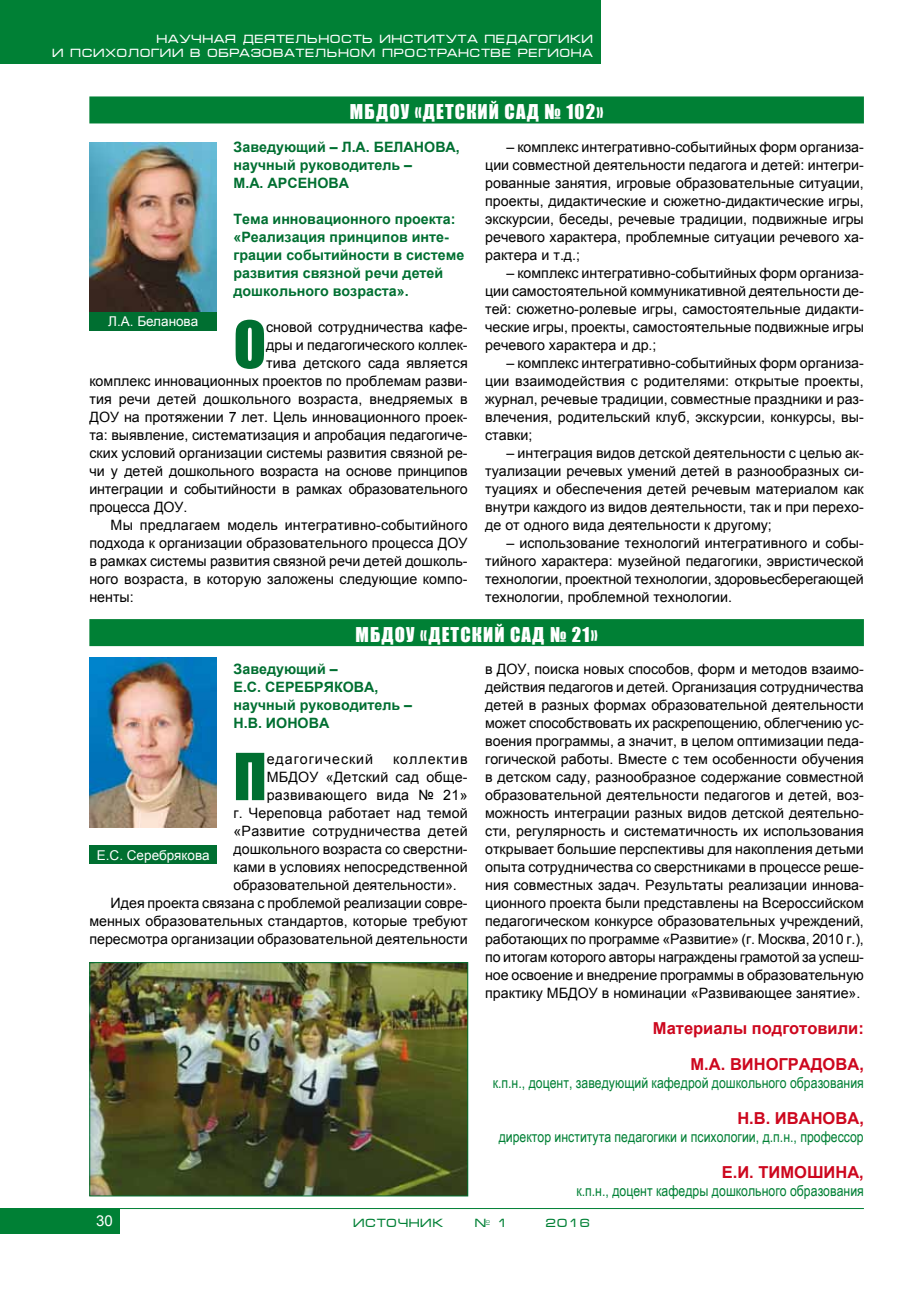
<style>
.page{position:relative;width:915px;height:1306px;background:#fff}
.page>*{position:absolute;margin:0;border:0;box-sizing:border-box;transform-origin:0 0}
.t1{font:59.85px "Impact";color:#006f31}
.t2{font:18.75px "Impact";letter-spacing:.06em;color:#fff}
.t3{font:700 16.5px/36px "Arial";color:#cd071e}
.t4{font:15px "Arial Narrow";color:#008035}
.t5{font:15px "Arial";color:#fff}
.t6{font:14.25px/18px "Arial";color:#000;text-align:justify}
.t7{font:700 14.25px/18px "Arial";color:#006f31}
.t8{font:14.25px "Arial";letter-spacing:.065em;color:#000}
.t9{font:14.25px "Arial";letter-spacing:.02em;color:#000}
.t10{font:13.5px "Arial";color:#fff}
.t11{font:12px/14.4px "Micra";color:#fff;text-align:right}
.t12{font:12px "Micra";color:#008035}
</style>
<div class="page">
<hr style="left:0;top:1208px;width:863px;height:1px;background:#008035">
<div style="left:0;top:1208px;width:119px;height:25px;background:#008035"></div>
<div style="left:0;top:0;width:600px;height:64px;background:#008035"></div>
<div style="left:89px;top:96px;width:774px;height:27px;background:#008035"></div>
<img style="left:89px;top:142px;width:128px;height:170px">
<img style="left:89px;top:657px;width:128px;height:170px">
<div style="left:89px;top:312px;width:128px;height:19px;background:#006f31"></div>
<div style="left:89px;top:845px;width:128px;height:19px;background:#006f31"></div>
<div style="left:89px;top:619px;width:774px;height:27px;background:#008035"></div>
<img style="left:91px;top:964px;width:375px;height:230px">
<div style="left:89px;top:962px;width:379px;height:234px;border:1px solid #006f31"></div>
<p class="t11" style="left:52px;top:32px;width:542px">научная деятельность института педагогики<br>и психологии в образовательном пространстве региона</p>
<h2 class="t2" style="left:350px;top:97px;width:27px">МБДОУ</h2>
<h2 class="t2" style="left:414px;top:97px;width:190px">«Детский сад № 102»</h2>
<p class="t7" style="left:233px;top:138px;width:182px">Заведующий – Л.А. Беланова</p>
<p class="t7" style="left:456px;top:138px;width:5px">,</p>
<p class="t7" style="left:233px;top:156px;width:180px">научный руководитель –<br>М.А. Арсенова</p>
<p class="t7" style="left:233px;top:210px;width:232px">Тема инновационного проекта: «Реализация принципов инте&shy;грации событийности в системе развития связной речи детей дошкольного возраста».</p>
<h1 class="t1" style="left:233px;top:298px;width:30px">О</h1>
<p class="t6" style="left:266px;top:318px;width:203px">сновой сотрудничества кафе-</p>
<p class="t10" style="left:108px;top:313px;width:91px">Л.А. Беланова</p>
<p class="t6" style="left:266px;top:336px;width:203px">дры и педагогического коллек-</p>
<p class="t6" style="left:266px;top:354px;width:203px">тива детского сада является</p>
<p class="t6" style="left:89px;top:372px;width:379px">комплекс инновационных проектов по проблемам разви-</p>
<p class="t6" style="left:89px;top:390px;width:379px">тия речи детей дошкольного возраста, внедряемых в</p>
<p class="t6" style="left:89px;top:408px;width:379px">ДОУ на протяжении 7 лет. Цель инновационного проек-</p>
<p class="t6" style="left:89px;top:426px;width:379px">та: выявление, систематизация и апробация педагогиче-</p>
<p class="t6" style="left:89px;top:444px;width:379px">ских условий организации системы развития связной ре-</p>
<p class="t6" style="left:89px;top:462px;width:379px">чи у детей дошкольного возраста на основе принципов</p>
<p class="t6" style="left:89px;top:480px;width:379px">интеграции и событийности в рамках образовательного</p>
<p class="t6" style="left:89px;top:498px;width:100px">процесса ДОУ.</p>
<p class="t6" style="left:111px;top:516px;width:358px">Мы предлагаем модель интегративно-событийного</p>
<p class="t6" style="left:89px;top:534px;width:379px">подхода к организации образовательного процесса ДОУ</p>
<p class="t6" style="left:89px;top:552px;width:379px">в рамках системы развития связной речи детей дошколь-</p>
<p class="t6" style="left:89px;top:570px;width:379px">ного возраста, в которую заложены следующие компо-</p>
<p class="t6" style="left:89px;top:588px;width:46px">ненты:</p>
<p class="t6" style="left:485px;top:138px;width:380px;text-indent:21px">– комплекс интегративно-событийных форм организа&shy;ции совместной деятельности педагога и детей: интегри&shy;рованные занятия, игровые образовательные ситуации, проекты, дидактические и сюжетно-дидактические игры, экскурсии, беседы, речевые традиции, подвижные игры речевого характера, проблемные ситуации речевого ха&shy;рактера и т.д.;</p>
<p class="t6" style="left:485px;top:264px;width:380px;text-indent:21px">– комплекс интегративно-событийных форм организа&shy;ции самостоятельной коммуникативной деятельности де&shy;тей: сюжетно-ролевые игры, самостоятельные дидакти&shy;ческие игры, проекты, самостоятельные подвижные игры речевого характера и др.;</p>
<p class="t6" style="left:485px;top:354px;width:380px;text-indent:21px">– комплекс интегративно-событийных форм организа&shy;ции взаимодействия с родителями: открытые проекты, журнал, речевые традиции, совместные праздники и раз&shy;влечения, родительский клуб, экскурсии, конкурсы, вы&shy;ставки;</p>
<p class="t6" style="left:485px;top:444px;width:380px;text-indent:21px">– интеграция видов детской деятельности с целью ак&shy;туализации речевых умений детей в разнообразных си&shy;туациях и обеспечения детей речевым материалом как внутри каждого из видов деятельности, так и при перехо&shy;де от одного вида деятельности к другому;</p>
<p class="t6" style="left:485px;top:534px;width:380px;text-indent:21px">– использование технологий интегративного и собы&shy;тийного характера: музейной педагогики, эвристической технологии, проектной технологии, здоровьесберегающей технологии, проблемной технологии.</p>
<h2 class="t2" style="left:355px;top:619px;width:27px">МБДОУ</h2>
<h2 class="t2" style="left:420px;top:619px;width:179px">«Детский сад № 21»</h2>
<p class="t7" style="left:233px;top:660px;width:180px">Заведующий –<br>Е.С. СЕРЕБРЯКОВА, научный руководитель –<br>Н.В. Ионова</p>
<h1 class="t1" style="left:233px;top:730px;width:30px">П</h1>
<p class="t8" style="left:266px;top:749px;width:108px">едагогический</p>
<p class="t8" style="left:393px;top:749px;width:76px">коллектив</p>
<p class="t6" style="left:485px;top:660px;width:380px">в ДОУ, поиска новых способов, форм и методов взаимо&shy;действия педагогов и детей. Организация сотрудничества детей в разных формах образовательной деятельности может способствовать их раскрепощению, облегчению ус&shy;воения программы, а значит, в целом оптимизации педа&shy;гогической работы. Вместе с тем особенности обучения в детском саду, разнообразное содержание совместной образовательной деятельности педагогов и детей, воз&shy;можность интеграции разных видов детской деятельно&shy;сти, регулярность и систематичность их использования открывает большие перспективы для накопления детьми опыта сотрудничества со сверстниками в процессе реше&shy;ния совместных задач. Результаты реализации иннова&shy;ционного проекта были представлены на Всероссийском педагогическом конкурсе образовательных учреждений, работающих по программе «Развитие» (г. Москва, 2010 г.), по итогам которого авторы награждены грамотой за успеш&shy;ное освоение и внедрение программы в образовательную практику МБДОУ в номинации «Развивающее занятие».</p>
<p class="t3" style="left:690px;top:1010px;width:175px;text-indent:-38px">Материалы подготовили:<br>М.А. Виноградова</p>
<p class="t6" style="left:266px;top:768px;width:202px">МБДОУ «Детский сад обще-</p>
<p class="t9" style="left:266px;top:785px;width:202px">развивающего вида № 21»</p>
<p class="t6" style="left:233px;top:804px;width:235px">г. Череповца работает над темой</p>
<p class="t6" style="left:233px;top:822px;width:236px">«Развитие сотрудничества детей</p>
<p class="t6" style="left:233px;top:840px;width:235px">дошкольного возраста со сверстни-</p>
<p class="t6" style="left:233px;top:858px;width:235px">ками в условиях непосредственной</p>
<p class="t6" style="left:233px;top:876px;width:225px">образовательной деятельности».</p>
<p class="t6" style="left:111px;top:894px;width:358px">Идея проекта связана с проблемой реализации совре-</p>
<p class="t6" style="left:89px;top:912px;width:379px">менных образовательных стандартов, которые требуют</p>
<p class="t6" style="left:89px;top:930px;width:380px">пересмотра организации образовательной деятельности</p>
<p class="t10" style="left:97px;top:846px;width:114px">Е.С. Серебрякова</p>
<p class="t3" style="left:859px;top:1046px;width:6px">,</p>
<p class="t4" style="left:492px;top:1071px;width:372px">к.п.н., доцент, заведующий кафедрой дошкольного образования</p>
<p class="t3" style="left:737px;top:1100px;width:63px">Н.В. Иванова</p>
<p class="t3" style="left:859px;top:1100px;width:6px">,</p>
<p class="t4" style="left:498px;top:1125px;width:366px">директор института педагогики и психологии, д.п.н., профессор</p>
<p class="t3" style="left:721px;top:1154px;width:60px">Е.И. Тимо</p>
<p class="t3" style="left:806px;top:1154px;width:30px">шина</p>
<p class="t3" style="left:859px;top:1154px;width:6px">,</p>
<p class="t4" style="left:576px;top:1179px;width:289px">к.п.н., доцент кафедры дошкольного образования</p>
<p class="t5" style="left:96px;top:1211px;width:18px">30</p>
<p class="t12" style="left:353px;top:1216px;width:92px">ИСТОЧНИК</p>
<p class="t12" style="left:474px;top:1216px;width:35px">№ 1</p>
<p class="t12" style="left:545px;top:1216px;width:46px">2016</p>
</div>
